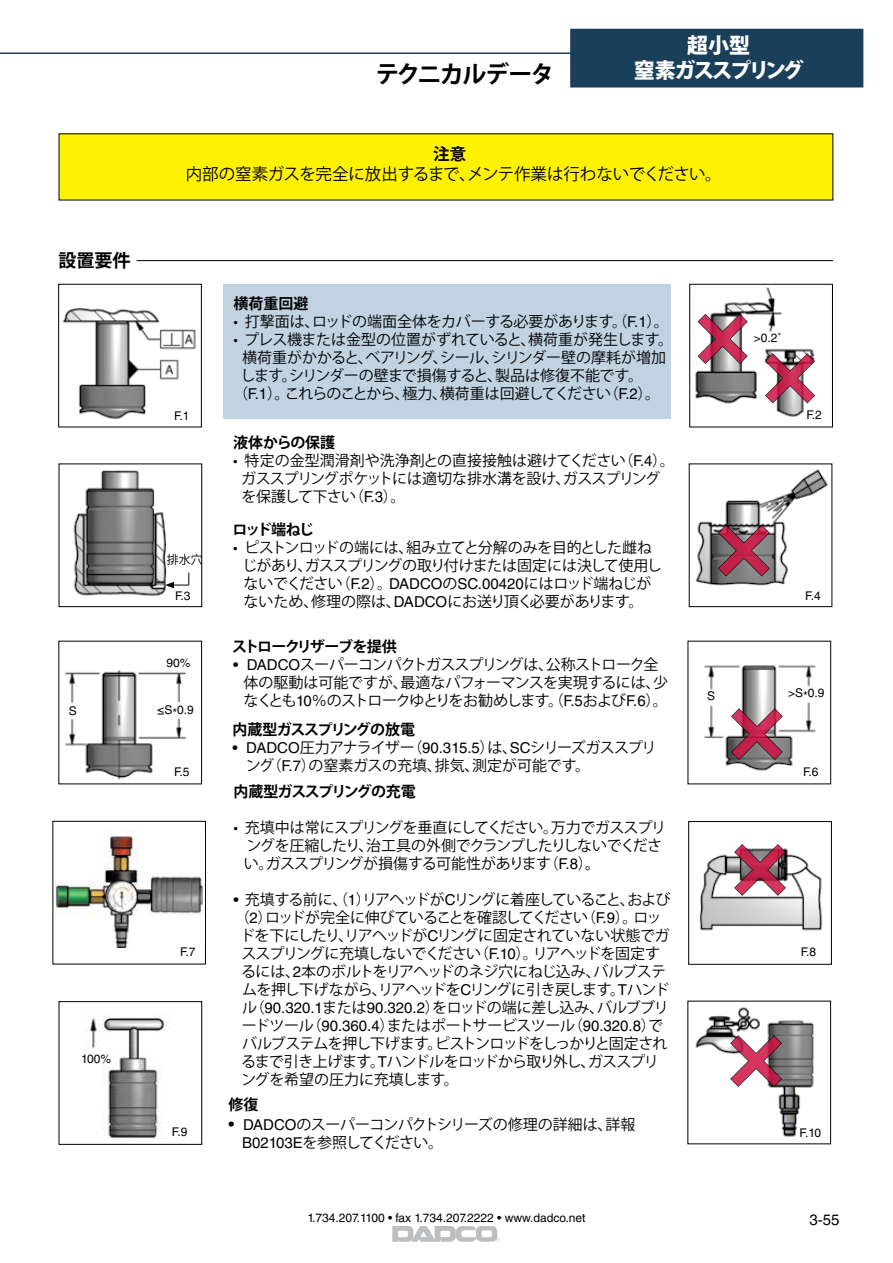
<style>
.page{position:relative;width:893px;height:1263px;background:#fff}
.page>*{position:absolute;margin:0;border:0;box-sizing:border-box;transform-origin:0 0}
.t1{font:700 24px "Koz Go Pr 6 N";letter-spacing:-.07em;color:#000}
.t2{font:800 21px/25.2px "Koz Go Pro";letter-spacing:-.11em;color:#fff;text-align:center}
.t3{font:700 18px "Koz Go Pr 6 N";color:#000}
.t4{font:16.5px "Koz Go Pr 6 N";letter-spacing:-.015em;color:#000}
.t5{font:700 16.5px "Koz Go Pr 6 N";color:#000}
.t6{font:15px/18px "Koz Go Pr 6 N";letter-spacing:-.04em;color:#000}
.t7{font:15px/18px "Koz Go Pr 6 N";letter-spacing:-.02em;color:#000}
.t8{font:15px "Koz Go Pr 6 N";letter-spacing:-.01em;color:#000}
.t9{font:15px "Koz Go Pr 6 N";letter-spacing:-.06em;color:#000}
.t10{font:700 15px "Koz Go Pr 6 N";letter-spacing:-.05em;color:#000}
.t11{font:15px "Koz Go Pr 6 N";letter-spacing:-.07em;color:#000}
.t12{font:15px "Koz Go Pr 6 N";color:#000}
.t13{font:700 15px "Koz Go Pr 6 N";letter-spacing:-.1em;color:#000}
.t14{font:700 15px "Koz Go Pr 6 N";letter-spacing:-.005em;color:#000}
.t15{font:15px "Helvetica LT Std";color:#000}
.t16{font:12px "Helvetica LT Std";color:#000}
.t17{font:12px "Koz Go Pr 6 N";color:#000}
.t18{font:4.05px "Helvetica LT Std";color:#bcbec0}
.s1{font-family:"Helvetica LT Std"}
.s2{font-weight:700}
.s3{font-family:"Helvetica LT Std";font-size:16.5px}
</style>
<div class="page">
<div style="left:570px;top:29px;width:293px;height:59px;background:#193f5b;border:2px solid #193f5b"></div>
<hr style="left:0;top:53px;width:656px;height:1px;background:#193f5b">
<svg style="left:393px;top:1226px;width:104px;height:15px"></svg>
<img style="left:695px;top:287px;width:87px;height:117px">
<div style="left:224px;top:284px;width:447px;height:134px;background:#c1d2e1"></div>
<img style="left:695px;top:1007px;width:119px;height:130px">
<img style="left:86px;top:1015px;width:81px;height:124px">
<img style="left:699px;top:848px;width:124px;height:83px">
<div style="left:59px;top:134px;width:774px;height:66px;background:#fff200"></div>
<hr style="left:137px;top:260px;width:696px;height:1px;background:#000">
<img style="left:62px;top:308px;width:134px;height:112px">
<div style="left:58px;top:284px;width:144px;height:143px;border:1px solid #000"></div>
<div style="left:53px;top:821px;width:153px;height:143px;border:1px solid #000"></div>
<div style="left:688px;top:821px;width:144px;height:143px;border:1px solid #000"></div>
<img style="left:764px;top:346px;width:64px;height:82px">
<img style="left:695px;top:469px;width:133px;height:117px">
<div style="left:689px;top:284px;width:144px;height:143px;border:1px solid #000"></div>
<img style="left:73px;top:470px;width:101px;height:126px">
<svg style="left:165px;top:573px;width:25px;height:15px"></svg>
<img style="left:58px;top:652px;width:135px;height:133px">
<img style="left:704px;top:665px;width:112px;height:106px">
<img style="left:54px;top:831px;width:150px;height:117px">
<svg style="left:698px;top:314px;width:49px;height:49px"></svg>
<svg style="left:735px;top:848px;width:50px;height:47px"></svg>
<svg style="left:731px;top:1035px;width:50px;height:51px"></svg>
<svg style="left:766px;top:353px;width:48px;height:49px"></svg>
<svg style="left:719px;top:525px;width:50px;height:51px;background:#808080"></svg>
<svg style="left:732px;top:708px;width:50px;height:51px"></svg>
<h1 class="t1" style="left:376px;top:61px;width:181px">テクニカルデータ</h1>
<h2 class="t2" style="left:634px;top:34px;width:172px">超小型<br>窒素ガススプリング</h2>
<p class="t5" style="left:433px;top:145px;width:34px">注意</p>
<p class="t4" style="left:186px;top:165px;width:537px">内部の窒素ガスを完全に放出するまで、メンテ作業は行わないでください。</p>
<p class="t3" style="left:58px;top:250px;width:74px">設置要件</p>
<p class="t16" style="left:69px;top:704px;width:10px">S</p>
<p class="t16" style="left:81px;top:1052px;width:32px">100%</p>
<p class="t16" style="left:174px;top:409px;width:17px">F.1</p>
<p class="t17" style="left:167px;top:553px;width:37px">排水穴</p>
<p class="t16" style="left:175px;top:589px;width:17px">F.3</p>
<p class="t16" style="left:166px;top:656px;width:26px">90%</p>
<p class="t16" style="left:157px;top:703px;width:38px">≤S*0.9</p>
<p class="t16" style="left:174px;top:765px;width:17px">F.5</p>
<p class="t16" style="left:180px;top:945px;width:17px">F.7</p>
<p class="t16" style="left:172px;top:1125px;width:17px">F.9</p>
<p class="t10" style="left:233px;top:295px;width:76px">横荷重回避</p>
<p class="t7" style="left:233px;top:313px;width:437px">• 打撃面は、ロッドの端面全体をカバーする必要があります。（<span class="s1">F.1</span>）。</p>
<p class="t12" style="left:233px;top:331px;width:441px">• プレス機または金型の位置がずれていると、横荷重が発生します。</p>
<p class="t8" style="left:242px;top:349px;width:426px">横荷重がかかると、ベアリング、シール、シリンダー壁の摩耗が増加</p>
<p class="t8" style="left:241px;top:367px;width:404px">します。シリンダーの壁まで損傷すると、製品は修復不能です。</p>
<p class="t11" style="left:233px;top:385px;width:428px">（<span class="s1">F.1</span>）。これらのことから、極力、横荷重は回避してください（<span class="s1">F.2</span>）。</p>
<p class="t14" style="left:233px;top:434px;width:104px">液体からの保護</p>
<p class="t7" style="left:241px;top:451px;width:435px;text-indent:-8px">• 特定の金型潤滑剤や洗浄剤との直接接触は避けてください（<span class="s1">F.4</span>）。ガススプリングポケットには適切な排水溝を設け、ガススプリングを保護して下さい（<span class="s1">F.3</span>）。</p>
<p class="t10" style="left:232px;top:521px;width:83px">ロッド端ねじ</p>
<p class="t6" style="left:242px;top:539px;width:421px;text-indent:-9px">• ピストンロッドの端には、組み立てと分解のみを目的とした雌ねじがあり、ガススプリングの取り付けまたは固定には決して使用しないでください（<span class="s1">F.2</span>）。<span class="s1">DADCO</span>の<span class="s1">SC.00420</span>にはロッド端ねじがないため、修理の際は、<span class="s1">DADCO</span>にお送り頂く必要があります。</p>
<p class="t13" style="left:232px;top:638px;width:166px">ストロークリザーブを提供</p>
<p class="t6" style="left:244px;top:656px;width:426px;text-indent:-10px"><span class="s1">• DADCO</span>スーパーコンパクトガススプリングは、公称ストローク全体の駆動は可能ですが、最適なパフォーマンスを実現するには、少なくとも<span class="s1">10</span>％のストロークゆとりをお勧めします。（<span class="s1">F.5</span>および<span class="s1">F.6</span>）。</p>
<p class="t10" style="left:233px;top:721px;width:184px">内蔵型ガススプリングの放電</p>
<p class="t6" style="left:246px;top:739px;width:412px;text-indent:-13px"><span class="s1">• DADCO</span>圧力アナライザー（<span class="s1">90.315.5</span>）は、<span class="s1">SC</span>シリーズガススプリング（<span class="s1">F.7</span>）の窒素ガスの充填、排気、測定が可能です。</p>
<p class="t10" style="left:233px;top:783px;width:184px">内蔵型ガススプリングの充電</p>
<p class="t6" style="left:244px;top:818px;width:424px;text-indent:-10px">• 充填中は常にスプリングを垂直にしてください。万力でガススプリングを圧縮したり、治工具の外側でクランプしたりしないでください。ガススプリングが損傷する可能性があります（<span class="s1">F.8</span>）<span class="s2">。</span></p>
<p class="t9" style="left:233px;top:891px;width:439px"><span class="s1">•</span> 充填する前に、（<span class="s1">1</span>）リアヘッドが<span class="s1">C</span>リングに着座していること、および</p>
<p class="t6" style="left:235px;top:908px;width:428px">（<span class="s1">2</span>）ロッドが完全に伸びていることを確認してください（<span class="s1">F.9</span>）。ロッ</p>
<p class="t6" style="left:240px;top:926px;width:431px">ドを下にしたり、リアヘッドが<span class="s1">C</span>リングに固定されていない状態でガ</p>
<p class="t6" style="left:241px;top:944px;width:420px">ススプリングに充填しないでください（<span class="s1">F.10</span>）。リアヘッドを固定す</p>
<p class="t6" style="left:241px;top:962px;width:427px">るには、<span class="s1">2</span>本のボルトをリアヘッドのネジ穴にねじ込み、バルブステ</p>
<p class="t6" style="left:242px;top:980px;width:429px">ムを押し下げながら、リアヘッドを<span class="s1">C</span>リングに引き戻します。<span class="s1">T</span>ハンド</p>
<p class="t6" style="left:242px;top:998px;width:428px">ル（<span class="s1">90.320.1</span>または<span class="s1">90.320.2</span>）をロッドの端に差し込み、バルブブリ</p>
<p class="t7" style="left:242px;top:1016px;width:423px">ードツール（<span class="s1">90.360.4</span>）またはポートサービスツール（<span class="s1">90.320.8</span>）で</p>
<p class="t6" style="left:242px;top:1034px;width:427px">バルブステムを押し下げます。ピストンロッドをしっかりと固定され</p>
<p class="t9" style="left:241px;top:1053px;width:419px">るまで引き上げます。<span class="s1">T</span>ハンドルをロッドから取り外し、ガススプリ</p>
<p class="t8" style="left:241px;top:1071px;width:219px">ングを希望の圧力に充填します。</p>
<p class="t10" style="left:229px;top:1096px;width:31px">修復</p>
<p class="t6" style="left:242px;top:1115px;width:395px;text-indent:-13px"><span class="s3">•</span> <span class="s1">DADCO</span>のスーパーコンパクトシリーズの修理の詳細は、詳報<br><span class="s1">B02103E</span>を参照してください。</p>
<p class="t16" style="left:307px;top:1211px;width:280px">1.734.207.1100 • fax 1.734.207.2222 • www.dadco.net</p>
<p class="t18" style="left:497px;top:1237px;width:4px">®</p>
<p class="t16" style="left:754px;top:330px;width:29px">&gt;0.2˚</p>
<p class="t16" style="left:806px;top:408px;width:17px">F.2</p>
<p class="t16" style="left:805px;top:588px;width:17px">F.4</p>
<p class="t16" style="left:707px;top:689px;width:10px">S</p>
<p class="t16" style="left:788px;top:686px;width:38px">&gt;S*0.9</p>
<p class="t16" style="left:803px;top:765px;width:17px">F.6</p>
<p class="t16" style="left:801px;top:944px;width:17px">F.8</p>
<p class="t16" style="left:800px;top:1126px;width:23px">F.10</p>
<p class="t15" style="left:809px;top:1210px;width:32px">3-55</p>
</div>
